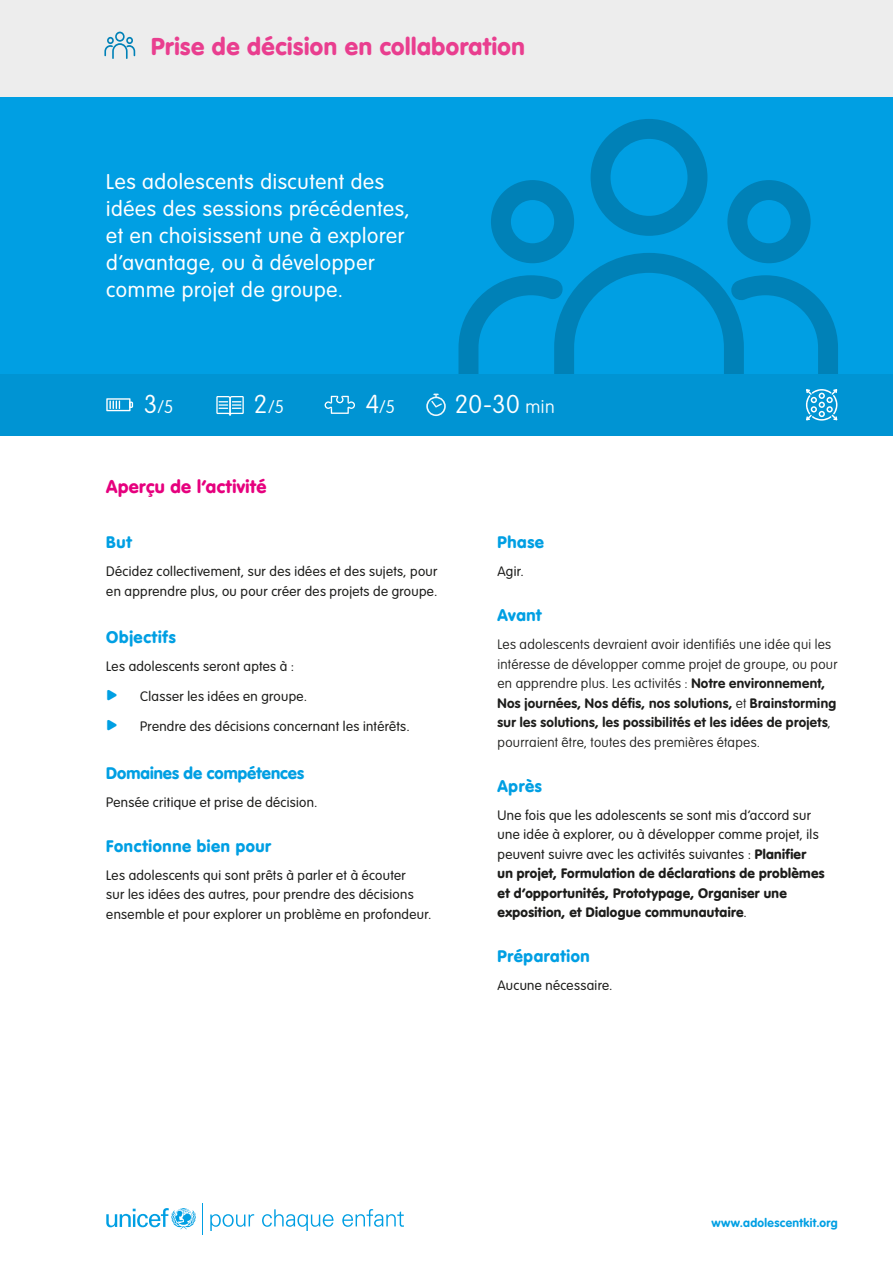
<style>
.page{position:relative;width:893px;height:1263px;background:#fff}
.page>*{position:absolute;margin:0;border:0;box-sizing:border-box;transform-origin:0 0}
.t1{font:100 25.5px "VAG Rounded";color:#fff}
.t2{font:900 24px "VAG Rounded";letter-spacing:.025em;color:#e93e8f}
.t3{font:300 21px/27px "VAG Rounded";letter-spacing:.03em;color:#fff}
.t4{font:900 18px "VAG Rounded";letter-spacing:.025em;color:#e6007e}
.t5{font:100 18px "VAG Rounded";color:#fff}
.t6{font:900 16.5px "VAG Rounded";letter-spacing:.035em;color:#009fe3}
.t7{font:900 16.5px "VAG Rounded";color:#009fe3}
.t8{font:300 13.5px/19.5px "VAG Rounded";letter-spacing:.025em;color:#1d1d1b}
.t9{font:100 13.5px/19.5px "VAG Rounded";letter-spacing:.02em;color:#1d1d1b}
.t10{font:700 12px "VAG Rounded";letter-spacing:.03em;color:#009fe3}
.s1{font-size:25.5px}
.s2{font-size:18px}
.s3{color:#009fe3}
.s4{font-weight:700}
.s5{font-weight:900}
</style>
<div class="page">
<svg style="left:106px;top:1208px;width:90px;height:21px"></svg>
<hr style="left:202px;top:1203px;width:1px;height:32px;background:#009fe3">
<svg style="left:210px;top:1214px;width:44px;height:17px"></svg>
<svg style="left:262px;top:1209px;width:71px;height:22px"></svg>
<svg style="left:342px;top:1209px;width:62px;height:18px"></svg>
<div style="left:0;top:0;width:893px;height:374px;background:#009fe3"></div>
<div style="left:0;top:374px;width:893px;height:61px;background:#0094d3"></div>
<svg style="left:458px;top:119px;width:380px;height:302px"></svg>
<svg style="left:106px;top:398px;width:27px;height:13px"></svg>
<svg style="left:216px;top:396px;width:28px;height:20px"></svg>
<svg style="left:325px;top:396px;width:30px;height:18px"></svg>
<div style="left:0;top:0;width:893px;height:97px;background:#ededed"></div>
<svg style="left:426px;top:394px;width:20px;height:22px"></svg>
<svg style="left:104px;top:32px;width:31px;height:27px"></svg>
<h2 class="t2" style="left:151px;top:32px;width:375px">Prise de décision en collaboration</h2>
<h3 class="t3" style="left:106px;top:169px;width:305px">Les adolescents discutent des idées des sessions précédentes, et en choisissent une à explorer d’avantage, ou à développer comme projet de groupe.</h3>
<h3 class="t5" style="left:144px;top:397px;width:31px"><span class="s1">3</span>/5</h3>
<h3 class="t5" style="left:254px;top:397px;width:32px"><span class="s1">2</span>/5</h3>
<h3 class="t5" style="left:365px;top:397px;width:31px"><span class="s1">4</span>/5</h3>
<h1 class="t1" style="left:455px;top:390px;width:101px">20-30 <span class="s2">min</span></h1>
<h3 class="t4" style="left:106px;top:475px;width:162px">Aperçu de l’activité</h3>
<p class="t6" style="left:106px;top:532px;width:27px">But</p>
<p class="t8" style="left:106px;top:562px;width:333px">Décidez collectivement, sur des idées et des sujets, pour en apprendre plus, ou pour créer des projets de groupe.</p>
<p class="t6" style="left:106px;top:627px;width:71px">Objectifs</p>
<p class="t8" style="left:106px;top:657px;width:190px">Les adolescents seront aptes à :</p>
<p class="t8" style="left:106px;top:687px;width:202px"><span class="s3">•</span> Classer les idées en groupe.</p>
<p class="t8" style="left:106px;top:717px;width:305px"><span class="s3">•</span> Prendre des décisions concernant les intérêts.</p>
<p class="t7" style="left:106px;top:763px;width:199px">Domaines de compétences</p>
<p class="t8" style="left:106px;top:792px;width:213px">Pensée critique et prise de décision.</p>
<p class="t6" style="left:106px;top:836px;width:166px">Fonctionne bien pour</p>
<p class="t8" style="left:106px;top:865px;width:327px">Les adolescents qui sont prêts à parler et à écouter<br>sur les idées des autres, pour prendre des décisions ensemble et pour explorer un problème en profondeur.</p>
<p class="t6" style="left:497px;top:532px;width:48px">Phase</p>
<p class="t8" style="left:497px;top:562px;width:28px">Agir.</p>
<p class="t6" style="left:497px;top:605px;width:46px">Avant</p>
<p class="t9" style="left:497px;top:635px;width:342px">Les adolescents devraient avoir identifiés une idée qui les intéresse de développer comme projet de groupe, ou pour en apprendre plus. Les activités : <span class="s4">Notre environnement, Nos journées, Nos défis, nos solutions,</span> et <span class="s4">Brainstorming sur les solutions, les possibilités et les idées de projets</span>, pourraient être, toutes des premières étapes.</p>
<p class="t6" style="left:497px;top:776px;width:46px">Après</p>
<p class="t8" style="left:497px;top:805px;width:329px">Une fois que les adolescents se sont mis d’accord sur une idée à explorer, ou à développer comme projet, ils peuvent suivre avec les activités suivantes : <span class="s5">Planifier un projet, Formulation de déclarations de problèmes et d’opportunités, Prototypage, Organiser une exposition, et Dialogue communautaire</span>.</p>
<p class="t6" style="left:497px;top:946px;width:94px">Préparation</p>
<p class="t8" style="left:497px;top:976px;width:117px">Aucune nécessaire.</p>
<p class="t10" style="left:711px;top:1215px;width:128px">www.adolescentkit.org</p>
</div>
